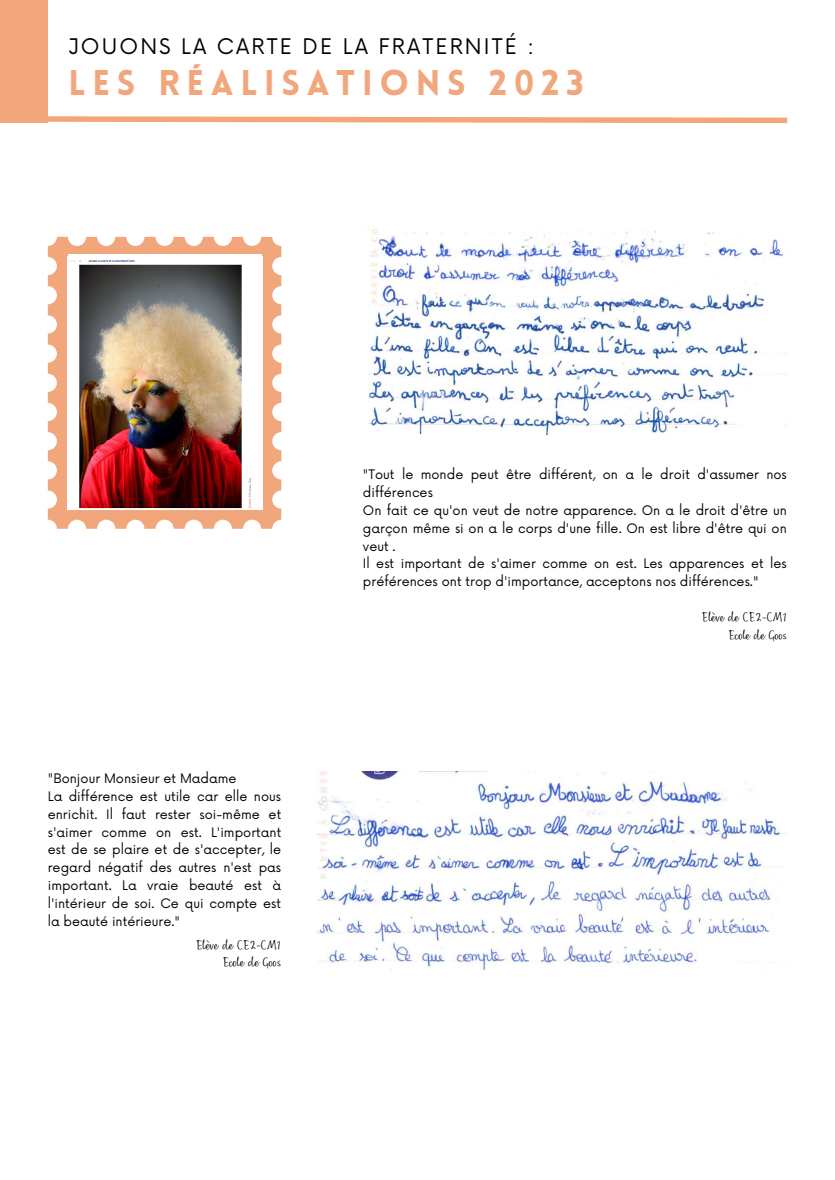
<style>
.page{position:relative;width:835px;height:1180px;background:#fff}
.page>*{position:absolute;margin:0;border:0;box-sizing:border-box;transform-origin:0 0}
.t1{font:900 35px "Lovelo";letter-spacing:.19em;color:#f1a67c}
.t2{font:21px "Now";letter-spacing:.1em;color:#000}
.t3{font:12.81px/17.8px "Now";color:#000}
.t4{font:12.25px/17px "Nefelibata Script";color:#000;text-align:right}
</style>
<div class="page">
<img style="left:368px;top:228px;width:419px;height:206px">
<img style="left:317px;top:771px;width:466px;height:200px">
<div style="left:0;top:0;width:48px;height:123px;background:#f1a67c"></div>
<svg style="left:48px;top:116px;width:740px;height:8px"></svg>
<svg style="left:48px;top:237px;width:233px;height:292px;fill:#f1a67c"></svg>
<img style="left:68px;top:254px;width:194px;height:256px">
<h2 class="t2" style="left:68px;top:35px;width:467px">JOUONS LA CARTE DE LA FRATERNITÉ :</h2>
<h1 class="t1" style="left:68px;top:69px;width:516px">LES RÉALISATIONS 2023</h1>
<p class="t3" style="left:48px;top:770px;width:235px">"Bonjour Monsieur et Madame<br>La différence est utile car elle nous enrichit. Il faut rester soi-même et s'aimer comme on est. L'important est de se plaire et de s'accepter, le regard négatif des autres n'est pas important. La vraie beauté est à l'intérieur de soi. Ce qui compte est la beauté intérieure."</p>
<p class="t4" style="left:196px;top:937px;width:86px">Elève de CE2-CM1<br>Ecole de Goos</p>
<p class="t3" style="left:363px;top:466px;width:425px">"Tout le monde peut être différent, on a le droit d'assumer nos différences<br>On fait ce qu'on veut de notre apparence. On a le droit d'être un garçon même si on a le corps d'une fille. On est libre d'être qui on veut .<br>Il est important de s'aimer comme on est. Les apparences et les préférences ont trop d'importance, acceptons nos différences."</p>
<p class="t4" style="left:702px;top:609px;width:86px">Elève de CE2-CM1<br>Ecole de Goos</p>
</div>
